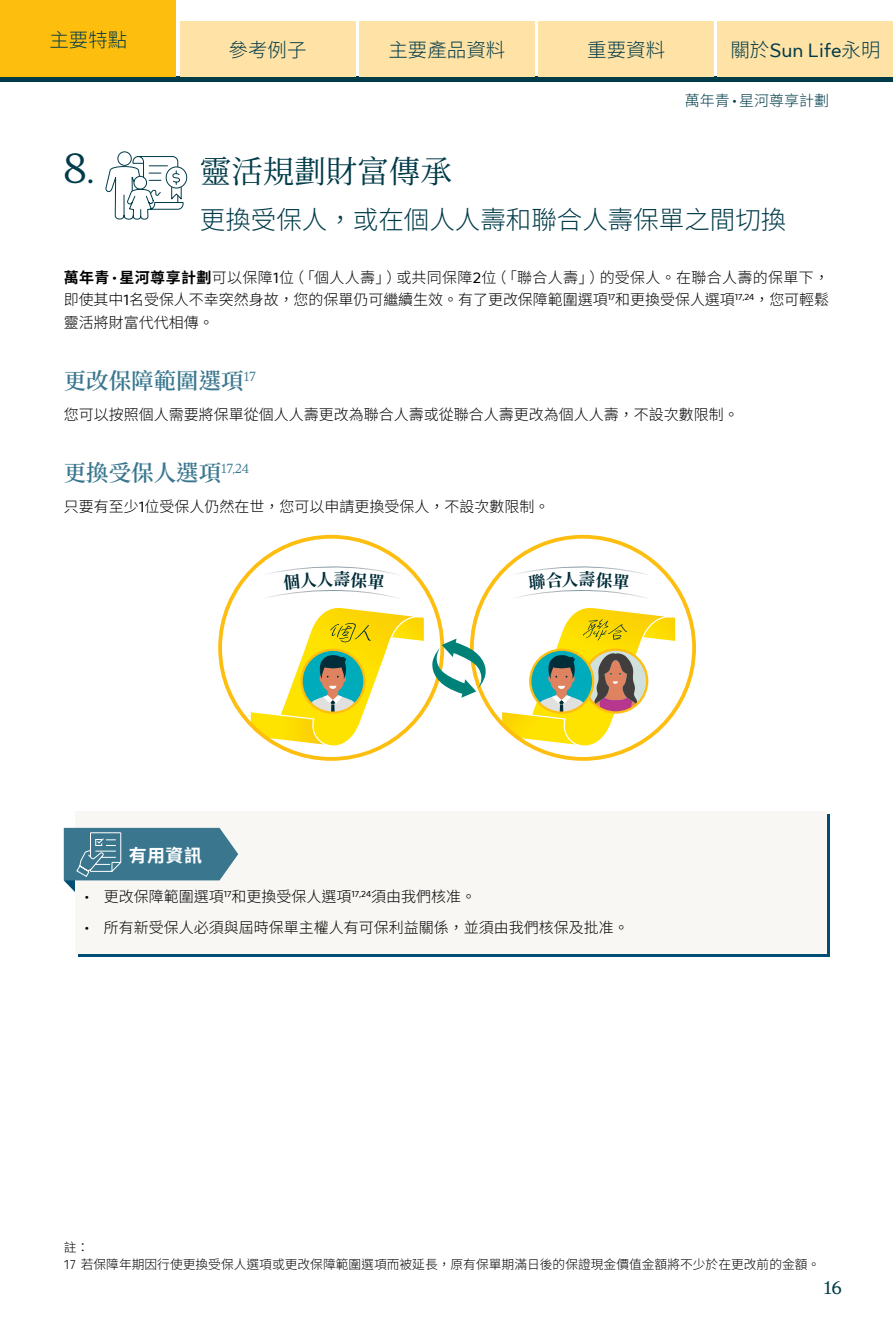
<style>
.page{position:relative;width:893px;height:1320px;background:#fff}
.page>*{position:absolute;margin:0;border:0;box-sizing:border-box;transform-origin:0 0}
.t1{font:42px "Sun Life New Display";color:#003b49}
.t2{font:31.5px "Noto Serif CJ Ktc";color:#003b49}
.t3{font:300 25.5px "Source Han Sans TC";color:#003b49}
.t4{font:600 22.5px "Noto Serif CJ Ktc";color:#3a778f}
.t5{font:300 19.5px "Source Han Sans TC";color:#003b49}
.t6{font:19.5px "Sun Life New Text";color:#003b49}
.t7{font:700 18px "Source Han Sans TC";color:#fff}
.t8{font:700 18px "Sun Life New Display";color:#003b49}
.t9{font:300 15px/22.5px "Source Han Sans TC";color:#000;text-align:justify}
.t10{font:300 15px "Source Han Sans TC";color:#003b49}
.t11{font:300 12.75px/16.8px "Source Han Sans TC";color:#000}
.s1{font-family:"Source Han Sans TC";font-weight:300}
.s2{font-family:"Sun Life New Text";font-weight:400}
.s3{font-weight:700}
.s4{font-family:"Sun Life New Text";font-weight:700}
.s5{font-family:"Sun Life Sans Condensed"}
</style>
<div class="page">
<svg style="left:231px;top:605px;width:463px;height:144px"></svg>
<div style="left:166px;top:167px;width:21px;height:21px;border:1px solid #003b49;border-radius:50%"></div>
<svg style="left:105px;top:151px;width:79px;height:69px"></svg>
<div style="left:78px;top:814px;width:751px;height:143px;background:#004e73"></div>
<div style="left:75px;top:811px;width:751px;height:143px;background:#f8f7f4"></div>
<svg style="left:64px;top:828px;width:174px;height:64px"></svg>
<div style="left:0;top:77px;width:893px;height:5px;background:#003b49"></div>
<div style="left:0;top:0;width:176px;height:77px;background:#febe0e"></div>
<div style="left:359px;top:21px;width:176px;height:56px;background:#ffe2a5"></div>
<div style="left:180px;top:21px;width:176px;height:56px;background:#ffe2a5"></div>
<div style="left:538px;top:21px;width:176px;height:56px;background:#ffe2a5"></div>
<div style="left:717px;top:21px;width:176px;height:56px;background:#ffe2a5"></div>
<svg style="left:267px;top:567px;width:132px;height:31px"></svg>
<svg style="left:515px;top:567px;width:132px;height:31px"></svg>
<h3 class="t5" style="left:49px;top:29px;width:79px">主要特點</h3>
<h3 class="t5" style="left:229px;top:39px;width:79px">參考例子</h3>
<h3 class="t5" style="left:388px;top:39px;width:118px">主要產品資料</h3>
<h3 class="t5" style="left:587px;top:39px;width:79px">重要資料</h3>
<h3 class="t6" style="left:730px;top:37px;width:152px"><span class="s1">關於</span>Sun Life<span class="s1">永明</span></h3>
<p class="t10" style="left:685px;top:92px;width:146px">萬年青<span class="s2">•</span>星河尊享計劃</p>
<h1 class="t1" style="left:64px;top:141px;width:32px">8.</h1>
<h2 class="t2" style="left:200px;top:154px;width:254px">靈活規劃財富傳承</h2>
<h3 class="t3" style="left:200px;top:205px;width:588px">更換受保人，或在個人人壽和聯合人壽保單之間切換</h3>
<p class="t9" style="left:64px;top:266px;width:767px"><span class="s3">萬年青</span> <span class="s4">•</span> <span class="s3">星河尊享計劃</span>可以保障<span class="s2">1</span>位（「個人人壽」）或共同保障<span class="s2">2</span>位（「聯合人壽」）的受保人。在聯合人壽的保單下，即使其中<span class="s2">1</span>名受保人不幸突然身故，您的保單仍可繼續生效。有了更改保障範圍選項<sup>17</sup>和更換受保人選項<sup>17,24</sup>，您可輕鬆靈活將財富代代相傳。</p>
<h3 class="t4" style="left:64px;top:368px;width:193px">更改保障範圍選項<sup>17</sup></h3>
<p class="t9" style="left:64px;top:403px;width:676px">您可以按照個人需要將保單從個人人壽更改為聯合人壽或從聯合人壽更改為個人人壽，不設次數限制。</p>
<h3 class="t4" style="left:64px;top:460px;width:187px">更換受保人選項<sup>17,24</sup></h3>
<p class="t9" style="left:64px;top:495px;width:487px">只要有至少<span class="s2">1</span>位受保人仍然在世，您可以申請更換受保人，不設次數限制。</p>
<p class="t7" style="left:129px;top:845px;width:75px">有用資訊</p>
<p class="t9" style="left:84px;top:885px;width:393px"><span class="s2">•</span> 更改保障範圍選項<sup>17</sup>和更換受保人選項<sup>17,24</sup>須由我們核准。</p>
<p class="t9" style="left:84px;top:916px;width:546px"><span class="s2">•</span> 所有新受保人必須與屆時保單主權人有可保利益關係，並須由我們核保及批准。</p>
<p class="t11" style="left:64px;top:1239px;width:758px">註：<br><span class="s5">17</span> 若保障年期因行使更換受保人選項或更改保障範圍選項而被延長，原有保單期滿日後的保證現金價值金額將不少於在更改前的金額。</p>
<p class="t8" style="left:824px;top:1276px;width:19px">16</p>
</div>
